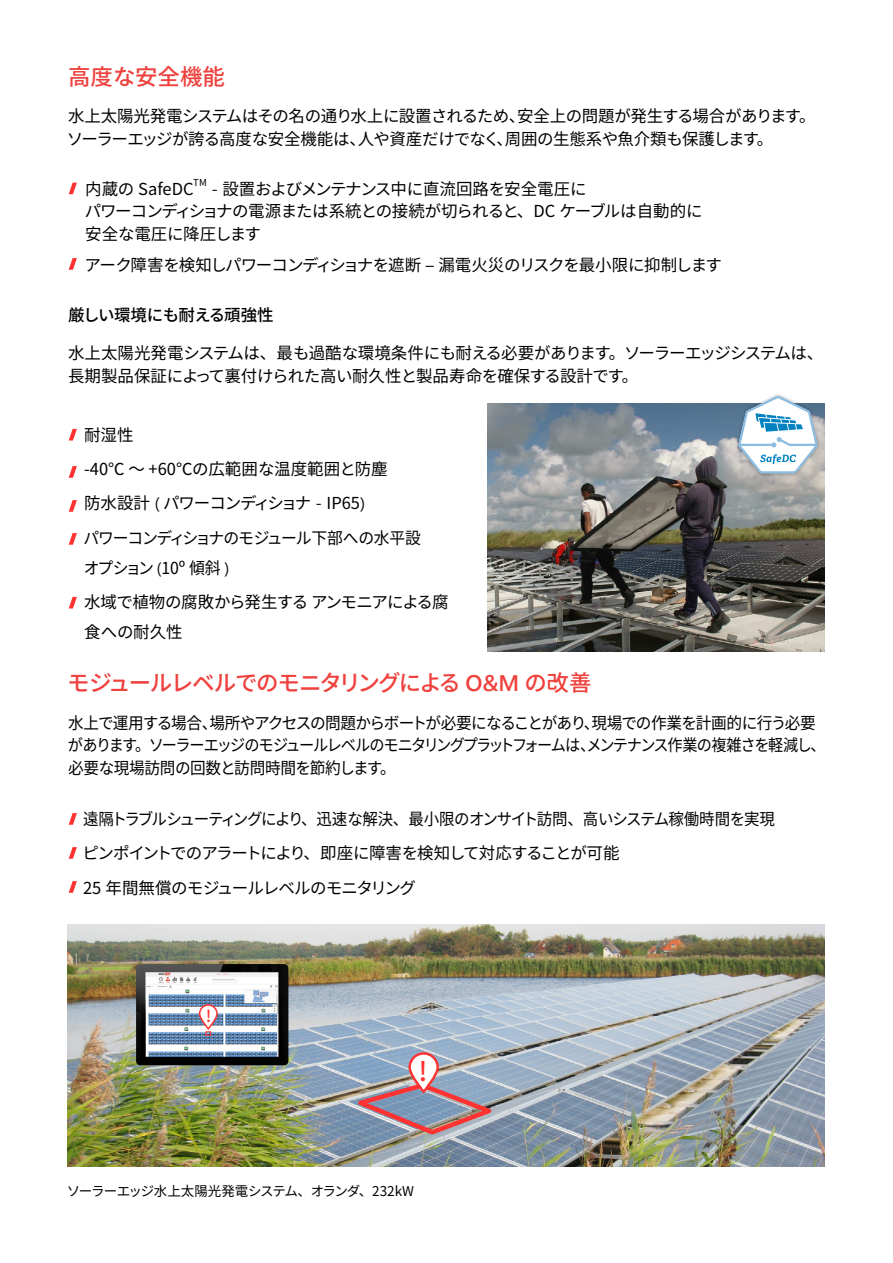
<style>
.page{position:relative;width:893px;height:1263px;background:#fff}
.page>*{position:absolute;margin:0;border:0;box-sizing:border-box;transform-origin:0 0}
.t1{font:500 26.55px "Noto Sans TC";color:#ff3232}
.t2{font:500 22.5px "Noto Sans CJ Kjp";letter-spacing:-.055em;color:#ef413d}
.t3{font:500 22.5px "Noto Sans CJ Kjp";color:#ef413d}
.t4{font:16.5px/22.5px "Noto Sans CJ Kjp";letter-spacing:-.03em;color:#000}
.t5{font:16.5px/22.5px "Noto Sans CJ Kjp";letter-spacing:-.075em;color:#000;scale:.95 1}
.t6{font:16.5px/34.2px "Noto Sans CJ Kjp";letter-spacing:-.05em;color:#000}
.t7{font:16.5px/34.2px "Noto Sans CJ Kjp";letter-spacing:-.05em;color:#000;scale:.94 1}
.t8{font:16.5px/34.2px "Noto Sans CJ Kjp";letter-spacing:-.05em;color:#000;scale:.96 1}
.t9{font:500 16.5px "Noto Sans CJ Kjp";letter-spacing:-.035em;color:#000}
.t10{font:16.5px "Noto Sans JP";color:#000}
.t11{font:500 16.5px "Noto Sans TC";color:#ff3232}
.t12{font:13.5px "Noto Sans CJ Kjp";letter-spacing:-.07em;color:#000}
.t13{font:9.6px "Noto Sans JP";color:#000}
.s1{font-family:"Noto Sans CJ Kjp"}
.s2{font-family:"Segoe UI"}
.s3{font-family:"Noto Sans JP"}
.s4{font-family:"Segoe UI";font-weight:600}
</style>
<div class="page">
<img style="left:488px;top:404px;width:337px;height:247px">
<svg style="left:69px;top:183px;width:8px;height:11px"></svg>
<svg style="left:69px;top:429px;width:8px;height:11px"></svg>
<svg style="left:69px;top:813px;width:8px;height:12px"></svg>
<svg style="left:69px;top:258px;width:8px;height:12px"></svg>
<svg style="left:69px;top:500px;width:8px;height:12px"></svg>
<svg style="left:69px;top:881px;width:8px;height:12px"></svg>
<svg style="left:69px;top:533px;width:8px;height:12px"></svg>
<svg style="left:69px;top:597px;width:8px;height:11px"></svg>
<svg style="left:69px;top:466px;width:8px;height:12px"></svg>
<svg style="left:69px;top:847px;width:8px;height:12px"></svg>
<div style="left:735px;top:393px;width:85px;height:84px;background:#000;opacity:.35"></div>
<svg style="left:738px;top:396px;width:80px;height:78px"></svg>
<img style="left:68px;top:925px;width:757px;height:241px">
<img style="left:136px;top:964px;width:152px;height:101px">
<svg style="left:200px;top:1005px;width:17px;height:24px"></svg>
<div style="left:199px;top:1004px;width:19px;height:25px;border:2px solid #ff3232;border-radius:9px"></div>
<svg style="left:205px;top:1031px;width:6px;height:5px"></svg>
<svg style="left:354px;top:1081px;width:148px;height:56px;background:#a092a2"></svg>
<svg style="left:410px;top:1053px;width:28px;height:39px"></svg>
<div style="left:408px;top:1052px;width:31px;height:41px;border:2px solid #ff3232;border-radius:14px"></div>
<h2 class="t3" style="left:68px;top:64px;width:159px">高度な安全機能</h2>
<p class="t4" style="left:67px;top:105px;width:750px">水上太陽光発電システムはその名の通り水上に設置されるため、安全上の問題が発生する場合があります。ソーラーエッジが誇る高度な安全機能は、人や資産だけでなく、周囲の生態系や魚介類も保護します。</p>
<p class="t10" style="left:85px;top:179px;width:110px"><span class="s1">内蔵の</span> SafeDC</p>
<p class="t13" style="left:193px;top:178px;width:15px">TM</p>
<p class="t4" style="left:85px;top:178px;width:619px;text-indent:127px"><span class="s2">-</span> 設置およびメンテナンス中に直流回路を安全電圧に<br>パワーコンディショナの電源または系統との接続が切られると、<span class="s3">DC</span> ケーブルは自動的に安全な電圧に降圧します</p>
<p class="t6" style="left:85px;top:248px;width:639px">アーク障害を検知しパワーコンディショナを遮断 <span class="s2">–</span> 漏電火災のリスクを最小限に抑制します</p>
<p class="t9" style="left:68px;top:305px;width:207px">厳しい環境にも耐える頑強性</p>
<p class="t4" style="left:68px;top:342px;width:757px">水上太陽光発電システムは、最も過酷な環境条件にも耐える必要があります。ソーラーエッジシステムは、長期製品保証によって裏付けられた高い耐久性と製品寿命を確保する設計です。</p>
<p class="t6" style="left:84px;top:418px;width:339px">耐湿性<br><span class="s3">-40℃ ～ +60℃</span>の広範囲な温度範囲と防塵<br>防水設計 <span class="s2">(</span> パワーコンディショナ <span class="s2">-</span> <span class="s3">IP65</span><span class="s2">)<br></span>パワーコンディショナのモジュール下部への水平設</p>
<p class="t8" style="left:84px;top:551px;width:381px">オプション <span class="s2">(</span><span class="s3">10º</span> 傾斜 <span class="s2">)<br></span>水域で植物の腐敗から発生するアンモニアによる腐</p>
<p class="t6" style="left:84px;top:615px;width:100px">食への耐久性</p>
<h2 class="t2" style="left:67px;top:670px;width:526px">モジュールレベルでのモニタリングによる <span class="s4">O&amp;M</span> の改善</h2>
<p class="t5" style="left:68px;top:712px;width:799px">水上で運用する場合、場所やアクセスの問題からボートが必要になることがあり、現場での作業を計画的に行う必要があります。ソーラーエッジのモジュールレベルのモニタリングプラットフォームは、メンテナンス作業の複雑さを軽減し、必要な現場訪問の回数と訪問時間を節約します。</p>
<p class="t7" style="left:83px;top:802px;width:738px">遠隔トラブルシューティングにより、迅速な解決、最小限のオンサイト訪問、高いシステム稼働時間を実現ピンポイントでのアラートにより、即座に障害を検知して対応することが可能<br><span class="s3">25</span> 年間無償のモジュールレベルのモニタリング</p>
<p class="t11" style="left:206px;top:1007px;width:7px">!</p>
<h1 class="t1" style="left:419px;top:1056px;width:11px">!</h1>
<p class="t12" style="left:67px;top:1183px;width:349px">ソーラーエッジ水上太陽光発電システム、オランダ、<span class="s3">232kW</span></p>
</div>
